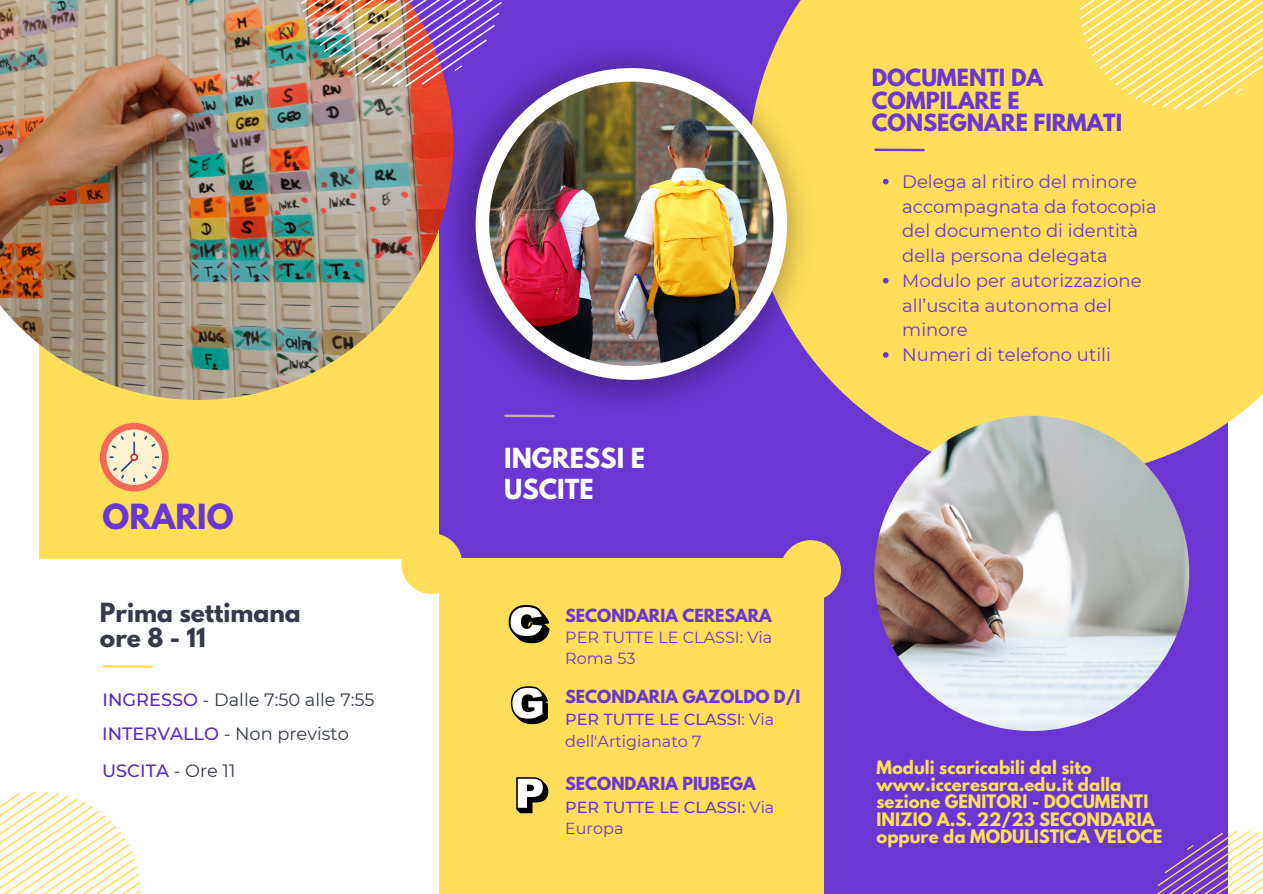
<style>
.page{position:relative;width:1263px;height:894px;background:#fff}
.page>*{position:absolute;margin:0;border:0;box-sizing:border-box;transform-origin:0 0}
.t1{font:700 30.6px "League Spartan";color:#6b36d4}
.t2{font:700 24.45px/31.5px "League Spartan";color:#fff}
.t3{font:700 23.4px/24.8px "League Spartan";color:#343a48}
.t4{font:700 21px/22.5px "League Spartan";color:#6b36d4}
.t5{font:18px/24.8px "Montserrat";color:#6b36d4}
.t6{font:17.7px/36.6px "Montserrat";color:#343a48}
.t7{font:700 16.5px/17.2px "League Spartan";color:#ffde59}
.t8{font:16.05px/21.3px "Montserrat";color:#6b36d4}
.t9{font:700 16.05px "League Spartan";color:#6b36d4}
.t10{font:500 16.05px/21.3px "Montserrat";color:#6b36d4}
.s1{font-weight:500;color:#5b2abd}
.s2{font-weight:500}
.s3{font-weight:400}
</style>
<div class="page">
<div style="left:40px;top:0;width:783px;height:558px;background:#6b36d4"></div>
<div style="left:824px;top:291px;width:404px;height:602px;background:#6b36d4"></div>
<svg style="left:778px;top:0;width:485px;height:477px;fill:#ffde59"></svg>
<img style="left:453px;top:39px;width:362px;height:378px">
<div style="left:40px;top:206px;width:399px;height:352px;background:#ffde59"></div>
<div style="left:439px;top:558px;width:384px;height:335px;background:#ffde59"></div>
<hr style="left:104px;top:665px;width:48px;height:2px;background:#ffde59">
<hr style="left:505px;top:414px;width:49px;height:3px;background:#c9b2a4">
<hr style="left:875px;top:148px;width:49px;height:3px;background:#6b36d4">
<img style="left:0;top:0;width:453px;height:400px">
<img style="left:874px;top:415px;width:315px;height:315px;border-radius:50%">
<svg style="left:1080px;top:0;width:183px;height:110px"></svg>
<div style="left:476px;top:68px;width:311px;height:312px;background:#fff;border-radius:50%"></div>
<img style="left:489px;top:82px;width:284px;height:284px;border-radius:50%">
<div style="left:401px;top:533px;width:61px;height:61px;background:#ffde59;border-radius:50%"></div>
<div style="left:780px;top:540px;width:61px;height:60px;background:#ffde59;border-radius:50%"></div>
<svg style="left:1157px;top:830px;width:106px;height:63px"></svg>
<img style="left:301px;top:0;width:202px;height:87px">
<svg style="left:0;top:791px;width:141px;height:102px"></svg>
<div style="left:100px;top:423px;width:69px;height:68px;background:#f36856;border-radius:50%"></div>
<div style="left:106px;top:429px;width:56px;height:56px;background:#fef2d0;border-radius:50%"></div>
<svg style="left:144px;top:433px;width:13px;height:14px"></svg>
<svg style="left:144px;top:466px;width:14px;height:14px"></svg>
<svg style="left:110px;top:432px;width:25px;height:49px"></svg>
<div style="left:130px;top:453px;width:8px;height:8px;border:2px solid #d7282f;border-radius:50%"></div>
<svg style="left:511px;top:686px;width:37px;height:38px"></svg>
<svg style="left:509px;top:605px;width:41px;height:38px"></svg>
<svg style="left:516px;top:777px;width:32px;height:36px"></svg>
<svg style="left:883px;top:179px;width:5px;height:5px"></svg>
<svg style="left:883px;top:278px;width:5px;height:5px"></svg>
<svg style="left:883px;top:352px;width:5px;height:5px"></svg>
<h1 class="t1" style="left:103px;top:501px;width:133px">ORARIO</h1>
<p class="t3" style="left:100px;top:603px;width:202px">Prima settimana ore 8 - 11</p>
<p class="t6" style="left:103px;top:681px;width:274px"><span class="s1">INGRESSO</span> - Dalle 7:50 alle 7:55</p>
<p class="t6" style="left:102px;top:715px;width:248px"><span class="s1">INTERVALLO</span> - Non previsto<br><span class="s1">USCITA</span> - Ore 11</p>
<h2 class="t2" style="left:504px;top:445px;width:142px">INGRESSI E<br>USCITE</h2>
<p class="t9" style="left:565px;top:607px;width:208px">SECONDARIA CERESARA</p>
<p class="t8" style="left:565px;top:625px;width:209px;line-height:21.9px">PER TUTTE LE CLASSI: Via<br>Roma 53</p>
<p class="t9" style="left:565px;top:688px;width:237px">SECONDARIA GAZOLDO D/I</p>
<p class="t8" style="left:565px;top:708px;width:211px"><span class="s2">PER TUTTE LE CLASSI</span>: Via dell'Artigianato 7</p>
<p class="t9" style="left:565px;top:775px;width:192px">SECONDARIA PIUBEGA</p>
<p class="t10" style="left:565px;top:796px;width:211px">PER TUTTE LE CLASSI: <span class="s3">Via<br>Europa</span></p>
<p class="t4" style="left:872px;top:69px;width:252px">DOCUMENTI DA<br>COMPILARE E<br>CONSEGNARE FIRMATI</p>
<p class="t5" style="left:902px;top:169px;width:256px">Delega al ritiro del minore accompagnata da fotocopia del documento di identità della persona delegata<br>Modulo per autorizzazione all’uscita autonoma del minore<br>Numeri di telefono utili</p>
<p class="t7" style="left:877px;top:760px;width:287px">Moduli scaricabili dal sito www.icceresara.edu.it dalla sezione GENITORI - DOCUMENTI<br>INIZIO A.S. 22/23 SECONDARIA oppure da MODULISTICA VELOCE</p>
</div>
